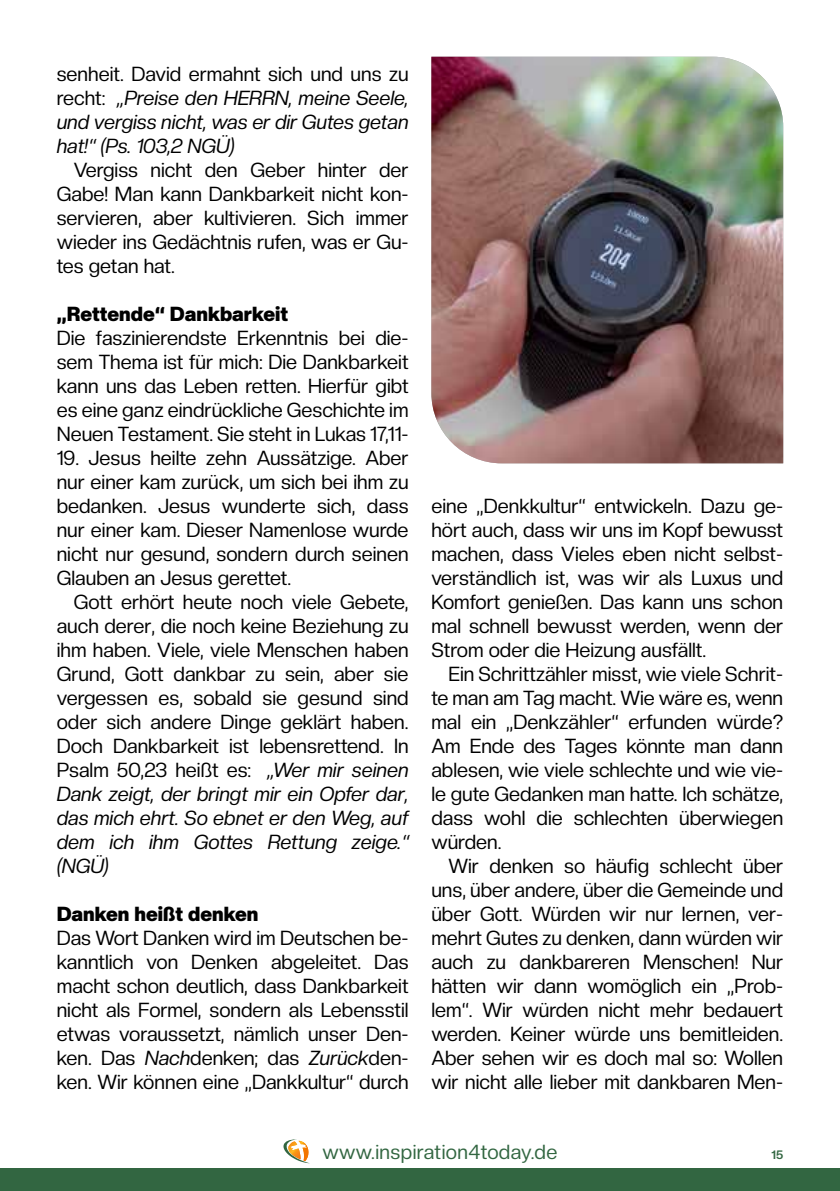
<style>
.page{position:relative;width:840px;height:1191px;background:#fff}
.page>*{position:absolute;margin:0;border:0;box-sizing:border-box;transform-origin:0 0}
.t1{font:20px/24px "Creato Display";color:#000;text-align:justify}
.t2{font:italic 20px/24px "Creato Display";color:#000;text-align:justify}
.t3{font:900 20px "Creato Display";color:#000}
.t4{font:20px "Creato Display";letter-spacing:.02em;color:#326641}
.t5{font:700 12px "Creato Display";color:#326641}
.s1{font-style:normal}
.s2{font-style:italic}
</style>
<div class="page">
<svg style="left:283px;top:1139px;width:26px;height:24px"></svg>
<div style="left:0;top:1168px;width:839px;height:23px;background:#326641"></div>
<img style="left:431px;top:57px;width:351px;height:406px">
<p class="t2" style="left:57px;top:61px;width:353px"><span class="s1">senheit. David ermahnt sich und uns zu recht:</span> „Preise den HERRN, meine Seele, und vergiss nicht, was er dir Gutes getan hat!“ (Ps. 103,2 NGÜ)</p>
<p class="t1" style="left:57px;top:157px;width:353px;text-indent:17px">Vergiss nicht den Geber hinter der Gabe! Man kann Dankbarkeit nicht kon&shy;servieren, aber kultivieren. Sich immer wieder ins Gedächtnis rufen, was er Gu&shy;tes getan hat.</p>
<p class="t3" style="left:57px;top:302px;width:233px">„Rettende“ Dankbarkeit</p>
<p class="t1" style="left:57px;top:325px;width:353px">Die faszinierendste Erkenntnis bei die&shy;sem Thema ist für mich: Die Dankbarkeit kann uns das Leben retten. Hierfür gibt es eine ganz eindrückliche Geschichte im Neuen Testament. Sie steht in Lukas 17,11-</p>
<p class="t1" style="left:57px;top:445px;width:353px">19. Jesus heilte zehn Aussätzige. Aber nur einer kam zurück, um sich bei ihm zu bedanken. Jesus wunderte sich, dass nur einer kam. Dieser Namenlose wurde nicht nur gesund, sondern durch seinen Glauben an Jesus gerettet.</p>
<p class="t1" style="left:57px;top:589px;width:353px;text-indent:17px">Gott erhört heute noch viele Gebete, auch derer, die noch keine Beziehung zu ihm haben. Viele, viele Menschen haben Grund, Gott dankbar zu sein, aber sie vergessen es, sobald sie gesund sind oder sich andere Dinge geklärt haben.<br>Doch Dankbarkeit ist lebensrettend. In Psalm 50,23 heißt es: <span class="s2">„Wer mir seinen Dank zeigt, der bringt mir ein Opfer dar, das mich ehrt. So ebnet er den Weg, auf dem ich ihm Gottes Rettung zeige.“ (NGÜ)</span></p>
<p class="t3" style="left:57px;top:902px;width:203px">Danken heißt denken</p>
<p class="t1" style="left:57px;top:925px;width:353px">Das Wort Danken wird im Deutschen be&shy;kanntlich von Denken abgeleitet. Das macht schon deutlich, dass Dankbarkeit nicht als Formel, sondern als Lebensstil etwas voraussetzt, nämlich unser Den&shy;ken. Das <span class="s2">Nach</span>denken; das <span class="s2">Zurück</span>den&shy;ken. Wir können eine „Dankkultur“ durch</p>
<p class="t1" style="left:431px;top:493px;width:353px">eine „Denkkultur“ entwickeln. Dazu ge&shy;hört auch, dass wir uns im Kopf bewusst machen, dass Vieles eben nicht selbst&shy;verständlich ist, was wir als Luxus und Komfort genießen. Das kann uns schon mal schnell bewusst werden, wenn der Strom oder die Heizung ausfällt.</p>
<p class="t1" style="left:431px;top:661px;width:353px;text-indent:17px">Ein Schrittzähler misst, wie viele Schrit&shy;te man am Tag macht. Wie wäre es, wenn mal ein „Denkzähler“ erfunden würde?<br>Am Ende des Tages könnte man dann ablesen, wie viele schlechte und wie vie&shy;le gute Gedanken man hatte. Ich schätze, dass wohl die schlechten überwiegen würden.</p>
<p class="t1" style="left:431px;top:853px;width:353px;text-indent:17px">Wir denken so häufig schlecht über uns, über andere, über die Gemeinde und über Gott. Würden wir nur lernen, ver&shy;mehrt Gutes zu denken, dann würden wir auch zu dankbareren Menschen! Nur hätten wir dann womöglich ein „Prob&shy;lem“. Wir würden nicht mehr bedauert werden. Keiner würde uns bemitleiden.<br>Aber sehen wir es doch mal so: Wollen wir nicht alle lieber mit dankbaren Men-</p>
<p class="t4" style="left:322px;top:1139px;width:236px">www.inspiration4today.de</p>
<p class="t5" style="left:771px;top:1147px;width:13px">15</p>
</div>
